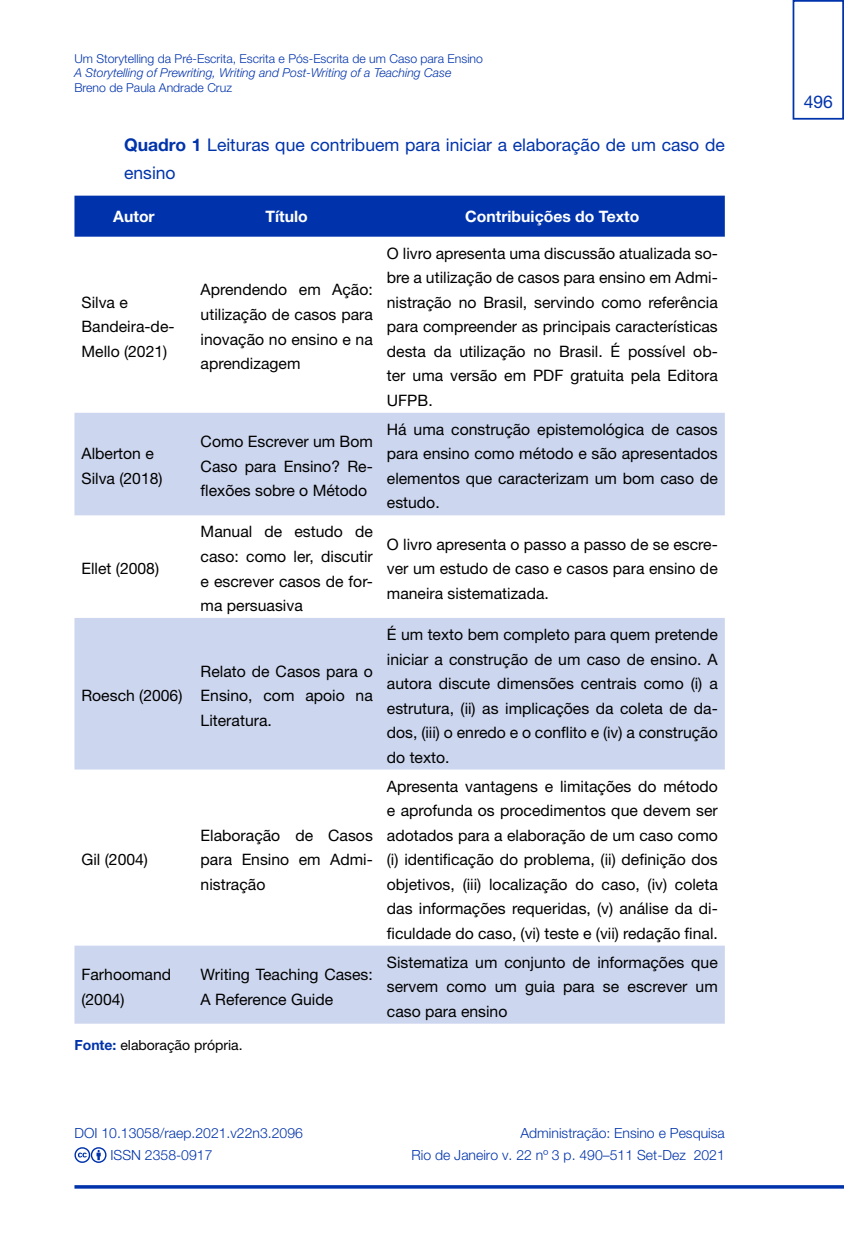
<style>
.page{position:relative;width:844px;height:1241px;background:#fff}
.page>*{position:absolute;margin:0;border:0;box-sizing:border-box;transform-origin:0 0}
.t1{font:17.5px/28px "Helvetica Neue";color:#0033ab}
.t2{font:15.75px/24.5px "Helvetica Neue";color:#000;text-align:justify}
.t3{font:700 15.75px "Helvetica Neue";color:#fff}
.t4{font:300 14px/21.7px "Helvetica Neue";color:#0033ab}
.t5{font:14px "Helvetica Neue";color:#000}
.t6{font:300 12.25px "Helvetica Neue";color:#0033ab}
.t7{font:italic 300 12.25px "Helvetica Neue";color:#0033ab}
.s1{font-weight:700}
.s2{font-weight:700;color:#0033ab}
</style>
<div class="page">
<svg style="left:74px;top:1185px;width:769px;height:3px;fill:#0033ab"></svg>
<svg style="left:74px;top:1147px;width:32px;height:15px"></svg>
<div style="left:792px;top:0;width:51px;height:120px;border:2px solid #0033ab"></div>
<div style="left:74px;top:196px;width:650px;height:41px;background:#0033ab"></div>
<svg style="left:74px;top:413px;width:650px;height:610px;fill:#ccd6ee"></svg>
<p class="t6" style="left:74px;top:48px;width:410px">Um Storytelling da Pré-Escrita, Escrita e Pós-Escrita de um Caso para Ensino</p>
<p class="t7" style="left:74px;top:63px;width:378px">A Storytelling of Prewriting, Writing and Post-Writing of a Teaching Case</p>
<p class="t6" style="left:74px;top:78px;width:159px">Breno de Paula Andrade Cruz</p>
<p class="t1" style="left:124px;top:131px;width:602px"><span class="s1">Quadro 1</span> Leituras que contribuem para iniciar a elaboração de um caso de ensino</p>
<p class="t3" style="left:113px;top:206px;width:43px">Autor</p>
<p class="t3" style="left:265px;top:206px;width:44px">Título</p>
<p class="t3" style="left:465px;top:206px;width:176px">Contribuições do Texto</p>
<p class="t2" style="left:81px;top:291px;width:95px;text-align:left">Silva e<br>Bandeira-de-<br>Mello (2021)</p>
<p class="t2" style="left:200px;top:278px;width:174px">Aprendendo em Ação: utilização de casos para inovação no ensino e na aprendizagem</p>
<p class="t2" style="left:81px;top:442px;width:83px">Alberton e<br>Silva (2018)</p>
<p class="t2" style="left:81px;top:557px;width:79px">Ellet (2008)</p>
<p class="t2" style="left:200px;top:430px;width:174px">Como Escrever um Bom Caso para Ensino? Re&shy;flexões sobre o Método</p>
<p class="t2" style="left:200px;top:520px;width:174px">Manual de estudo de caso: como ler, discutir e escrever casos de for&shy;ma persuasiva</p>
<p class="t2" style="left:81px;top:684px;width:102px">Roesch (2006)</p>
<p class="t2" style="left:200px;top:659px;width:174px">Relato de Casos para o Ensino, com apoio na Literatura.</p>
<p class="t2" style="left:81px;top:848px;width:68px">Gil (2004)</p>
<p class="t2" style="left:200px;top:823px;width:174px">Elaboração de Casos para Ensino em Admi&shy;nistração</p>
<p class="t2" style="left:81px;top:963px;width:91px">Farhoomand (2004)</p>
<p class="t2" style="left:200px;top:963px;width:174px">Writing Teaching Cases:<br>A Reference Guide</p>
<p class="t5" style="left:74px;top:1034px;width:170px"><span class="s2">Fonte:</span> elaboração própria.</p>
<p class="t2" style="left:387px;top:242px;width:332px">O livro apresenta uma discussão atualizada so&shy;bre a utilização de casos para ensino em Admi&shy;nistração no Brasil, servindo como referência para compreender as principais características desta da utilização no Brasil. É possível ob&shy;ter uma versão em PDF gratuita pela Editora UFPB.</p>
<p class="t2" style="left:387px;top:418px;width:332px">Há uma construção epistemológica de casos para ensino como método e são apresentados elementos que caracterizam um bom caso de estudo.</p>
<p class="t2" style="left:387px;top:532px;width:332px">O livro apresenta o passo a passo de se escre&shy;ver um estudo de caso e casos para ensino de maneira sistematizada.</p>
<p class="t2" style="left:387px;top:623px;width:332px">É um texto bem completo para quem pretende iniciar a construção de um caso de ensino. A autora discute dimensões centrais como (i) a estrutura, (ii) as implicações da coleta de da&shy;dos, (iii) o enredo e o conflito e (iv) a construção do texto.</p>
<p class="t2" style="left:387px;top:774px;width:332px">Apresenta vantagens e limitações do método e aprofunda os procedimentos que devem ser adotados para a elaboração de um caso como (i) identificação do problema, (ii) definição dos objetivos, (iii) localização do caso, (iv) coleta das informações requeridas, (v) análise da di&shy;ficuldade do caso, (vi) teste e (vii) redação final.</p>
<p class="t2" style="left:387px;top:950px;width:332px">Sistematiza um conjunto de informações que servem como um guia para se escrever um caso para ensino</p>
<p class="t4" style="left:110px;top:1120px;width:194px;text-indent:-36px">DOI 10.13058/raep.2021.v22n3.2096<br>ISSN 2358-0917</p>
<p class="t4" style="left:411px;top:1120px;width:315px;text-align:right">Administração: Ensino e Pesquisa<br>Rio de Janeiro v. 22 nº 3 p. 490–511 Set-Dez 2021</p>
<p class="t1" style="left:803px;top:89px;width:31px">496</p>
</div>
